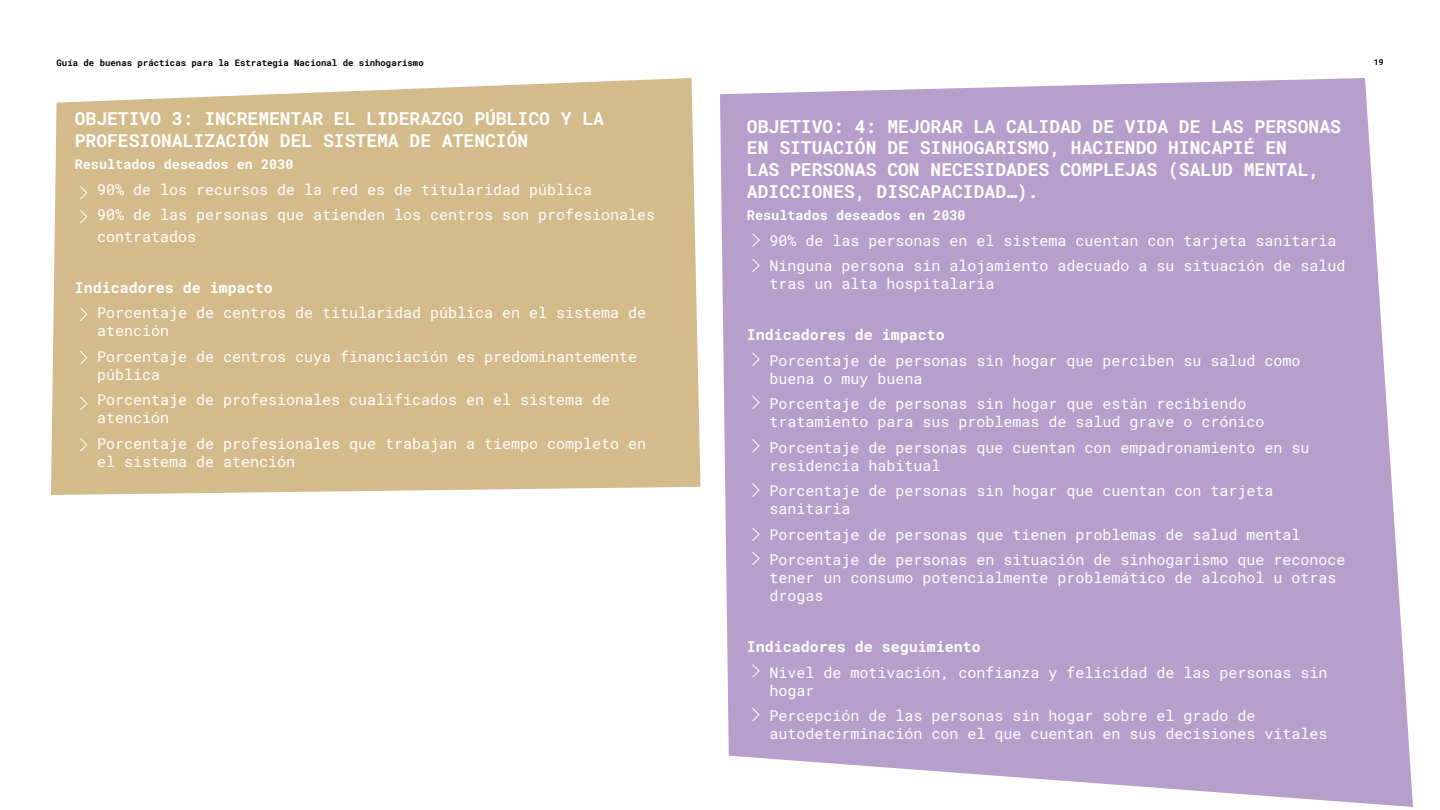
<style>
.page{position:relative;width:1440px;height:810px;background:#fff}
.page>*{position:absolute;margin:0;border:0;box-sizing:border-box;transform-origin:0 0}
.t1{font:700 18px/21.6px "Roboto Mono";color:#fff}
.t2{font:15px/18px "Roboto Mono";color:#fff}
.t3{font:700 15px "Roboto Mono";color:#fff}
.t4{font:700 13.5px "Roboto Mono";color:#fff}
.t5{font:700 9px "Roboto Mono";color:#000}
.t6{font:700 8.25px "Roboto Mono";color:#000}
</style>
<div class="page">
<svg style="left:720px;top:78px;width:693px;height:729px;background:#bda7cf"></svg>
<div style="left:51px;top:78px;width:649px;height:417px;background:#d3bb8b"></div>
<svg style="left:751px;top:352px;width:9px;height:15px"></svg>
<svg style="left:751px;top:232px;width:9px;height:16px"></svg>
<svg style="left:751px;top:258px;width:9px;height:15px"></svg>
<svg style="left:79px;top:307px;width:9px;height:15px"></svg>
<svg style="left:751px;top:395px;width:9px;height:15px"></svg>
<svg style="left:79px;top:350px;width:9px;height:15px"></svg>
<svg style="left:751px;top:438px;width:9px;height:15px"></svg>
<svg style="left:751px;top:483px;width:9px;height:15px"></svg>
<svg style="left:751px;top:527px;width:9px;height:15px"></svg>
<svg style="left:751px;top:551px;width:9px;height:15px"></svg>
<svg style="left:751px;top:663px;width:9px;height:15px"></svg>
<svg style="left:751px;top:707px;width:9px;height:15px"></svg>
<svg style="left:79px;top:437px;width:9px;height:15px"></svg>
<svg style="left:79px;top:209px;width:9px;height:15px"></svg>
<svg style="left:79px;top:185px;width:9px;height:15px"></svg>
<svg style="left:79px;top:396px;width:9px;height:15px"></svg>
<p class="t5" style="left:57px;top:56px;width:369px">Guía de buenas prácticas para la Estrategia Nacional de sinhogarismo</p>
<p class="t6" style="left:1374px;top:56px;width:11px">19</p>
<p class="t1" style="left:75px;top:107px;width:531px">OBJETIVO 3: INCREMENTAR EL LIDERAZGO PÚBLICO Y LA<br>PROFESIONALIZACIÓN DEL SISTEMA DE ATENCIÓN</p>
<p class="t4" style="left:75px;top:155px;width:220px">Resultados deseados en 2030</p>
<p class="t2" style="left:97px;top:176px;width:560px;line-height:25.5px">90% de los recursos de la red es de titularidad pública<br>90% de las personas que atienden los centros son profesionales</p>
<p class="t2" style="left:97px;top:227px;width:100px">contratados</p>
<p class="t3" style="left:75px;top:277px;width:200px">Indicadores de impacto</p>
<p class="t2" style="left:97px;top:303px;width:551px">Porcentaje de centros de titularidad pública en el sistema de atención</p>
<p class="t2" style="left:97px;top:347px;width:542px">Porcentaje de centros cuya financiación es predominantemente pública</p>
<p class="t2" style="left:97px;top:390px;width:515px">Porcentaje de profesionales cualificados en el sistema de atención</p>
<p class="t2" style="left:97px;top:434px;width:551px">Porcentaje de profesionales que trabajan a tiempo completo en el sistema de atención</p>
<p class="t1" style="left:747px;top:115px;width:596px">OBJETIVO: 4: MEJORAR LA CALIDAD DE VIDA DE LAS PERSONAS EN SITUACIÓN DE SINHOGARISMO, HACIENDO HINCAPIÉ EN<br>LAS PERSONAS CON NECESIDADES COMPLEJAS (SALUD MENTAL, ADICCIONES, DISCAPACIDAD…).</p>
<p class="t4" style="left:747px;top:206px;width:220px">Resultados deseados en 2030</p>
<p class="t2" style="left:769px;top:227px;width:577px;line-height:25.5px">90% de las personas en el sistema cuentan con tarjeta sanitaria<br>Ninguna persona sin alojamiento adecuado a su situación de salud</p>
<p class="t2" style="left:769px;top:274px;width:226px">tras un alta hospitalaria</p>
<p class="t3" style="left:747px;top:324px;width:199px">Indicadores de impacto</p>
<p class="t2" style="left:769px;top:351px;width:533px">Porcentaje de personas sin hogar que perciben su salud como buena o muy buena</p>
<p class="t2" style="left:769px;top:394px;width:497px">Porcentaje de personas sin hogar que están recibiendo tratamiento para sus problemas de salud grave o crónico</p>
<p class="t2" style="left:769px;top:438px;width:541px">Porcentaje de personas que cuentan con empadronamiento en su residencia habitual</p>
<p class="t2" style="left:769px;top:481px;width:506px">Porcentaje de personas sin hogar que cuentan con tarjeta sanitaria</p>
<p class="t2" style="left:769px;top:521px;width:577px;line-height:25.5px">Porcentaje de personas que tienen problemas de salud mental<br>Porcentaje de personas en situación de sinhogarismo que reconoce</p>
<p class="t2" style="left:769px;top:568px;width:568px">tener un consumo potencialmente problemático de alcohol u otras drogas</p>
<p class="t3" style="left:747px;top:636px;width:235px">Indicadores de seguimiento</p>
<p class="t2" style="left:769px;top:663px;width:559px">Nivel de motivación, confianza y felicidad de las personas sin hogar</p>
<p class="t2" style="left:769px;top:706px;width:559px">Percepción de las personas sin hogar sobre el grado de autodeterminación con el que cuentan en sus decisiones vitales</p>
</div>
